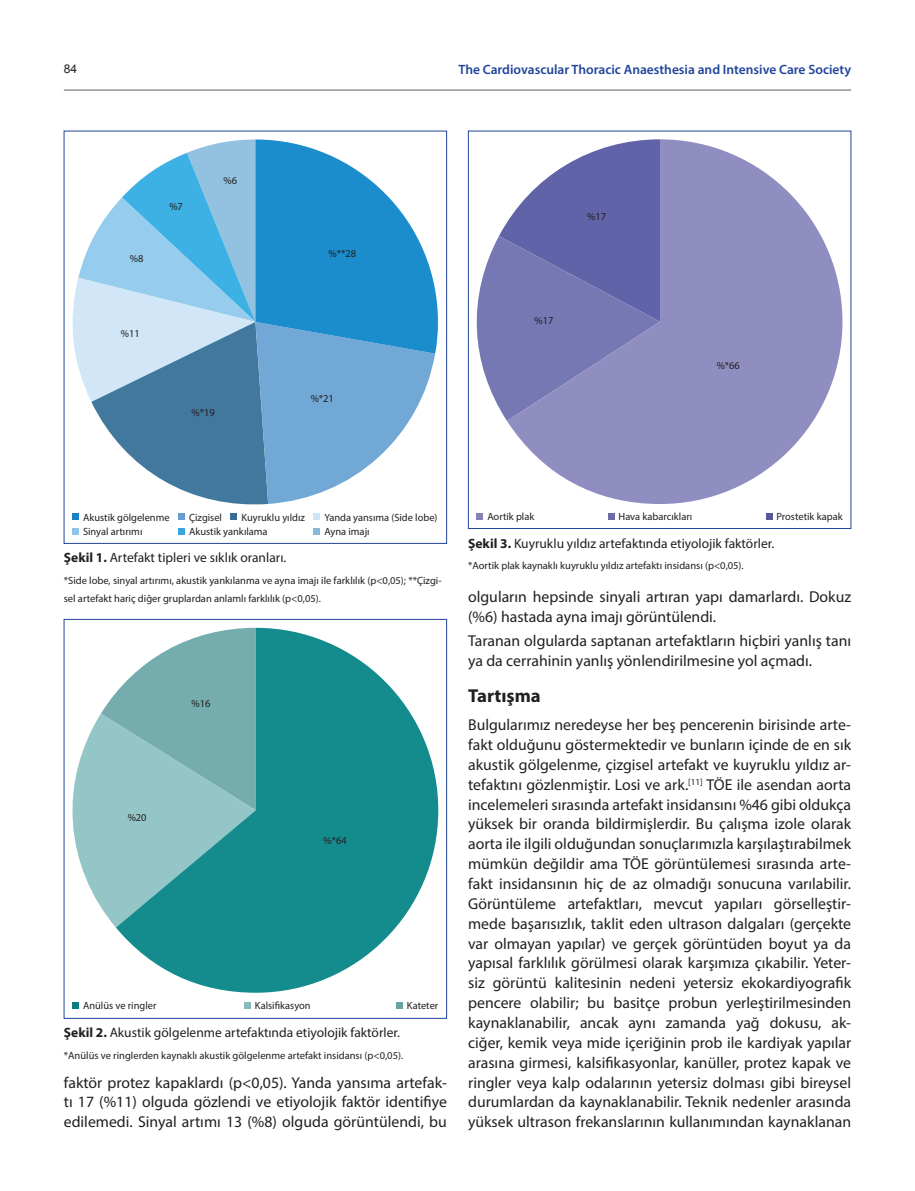
<style>
.page{position:relative;width:915px;height:1191px;background:#fff}
.page>*{position:absolute;margin:0;border:0;box-sizing:border-box;transform-origin:0 0}
.altbaslik{font:700 18.75px "Myriad Pro";color:#231f20}
.ana_metin_bosluksuz{font:15.75px/19.8px "Myriad Pro";color:#231f20;text-align:justify}
.ana_metin_bosluksuz-2{font:13.5px "Myriad Pro";color:#231f20}
.t1{font:600 13.5px "Myriad Pro";color:#21449b}
.t2{font:12px "Arial";color:#231f20}
.ana_metin_bosluksuz-3{font:10.5px/17.5px "Myriad Pro";color:#231f20}
.s1{font-weight:700}
</style>
<div class="page">
<hr style="left:64px;top:89px;width:786px;height:2px;background:#939598">
<div style="left:468px;top:131px;width:382px;height:398px;border:1px solid #21449b"></div>
<div style="left:476px;top:513px;width:7px;height:6px;background:#8682b6"></div>
<div style="left:607px;top:513px;width:7px;height:6px;background:#6c6ca9"></div>
<div style="left:765px;top:513px;width:7px;height:6px;background:#565999"></div>
<svg style="left:476px;top:222px;width:31px;height:199px"></svg>
<svg style="left:507px;top:139px;width:335px;height:365px;fill:#908ec0"></svg>
<svg style="left:72px;top:139px;width:366px;height:365px"></svg>
<div style="left:72px;top:514px;width:7px;height:6px;background:#1b81c2"></div>
<div style="left:178px;top:514px;width:7px;height:6px;background:#689ecd"></div>
<svg style="left:231px;top:514px;width:6px;height:6px"></svg>
<div style="left:313px;top:514px;width:7px;height:6px;background:#cbe4f6"></div>
<div style="left:72px;top:528px;width:7px;height:6px;background:#8cc4ea"></div>
<div style="left:178px;top:528px;width:7px;height:6px;background:#39a6dd"></div>
<div style="left:313px;top:528px;width:7px;height:6px;background:#88b9d9"></div>
<svg style="left:72px;top:693px;width:44px;height:234px"></svg>
<svg style="left:116px;top:628px;width:322px;height:364px;fill:#148b8c"></svg>
<div style="left:72px;top:1002px;width:7px;height:6px;background:#0d7e7d"></div>
<svg style="left:244px;top:1002px;width:6px;height:6px"></svg>
<svg style="left:396px;top:1002px;width:6px;height:6px"></svg>
<p class="t2" style="left:64px;top:60px;width:15px">84</p>
<p class="t1" style="left:458px;top:61px;width:394px">The Cardiovascular Thoracic Anaesthesia and Intensive Care Society</p>
<p class="ana_metin_bosluksuz-3" style="left:130px;top:249px;width:15px">%8</p>
<p class="ana_metin_bosluksuz-3" style="left:169px;top:197px;width:15px">%7</p>
<p class="ana_metin_bosluksuz-3" style="left:121px;top:325px;width:20px">%11</p>
<p class="ana_metin_bosluksuz-3" style="left:223px;top:172px;width:15px">%6</p>
<p class="ana_metin_bosluksuz-3" style="left:191px;top:404px;width:25px">%*19</p>
<p class="ana_metin_bosluksuz-3" style="left:328px;top:244px;width:29px">%**28</p>
<p class="ana_metin_bosluksuz-3" style="left:310px;top:389px;width:25px">%*21</p>
<p class="ana_metin_bosluksuz-3" style="left:587px;top:207px;width:20px">%17</p>
<p class="ana_metin_bosluksuz-3" style="left:534px;top:311px;width:20px">%17</p>
<p class="ana_metin_bosluksuz-3" style="left:716px;top:356px;width:25px">%*66</p>
<p class="ana_metin_bosluksuz-3" style="left:83px;top:508px;width:88px">Akustik gölgelenme</p>
<p class="ana_metin_bosluksuz-3" style="left:189px;top:508px;width:34px">Çizgisel</p>
<p class="ana_metin_bosluksuz-3" style="left:241px;top:508px;width:65px">Kuyruklu yıldız</p>
<p class="ana_metin_bosluksuz-3" style="left:324px;top:508px;width:115px">Yanda yansıma (Side lobe)</p>
<p class="ana_metin_bosluksuz-3" style="left:83px;top:522px;width:61px">Sinyal artırımı</p>
<p class="ana_metin_bosluksuz-3" style="left:189px;top:522px;width:80px">Akustik yankılama</p>
<p class="ana_metin_bosluksuz-3" style="left:324px;top:522px;width:47px">Ayna imajı</p>
<p class="ana_metin_bosluksuz-2" style="left:64px;top:549px;width:224px"><span class="s1">Şekil 1.</span> Artefakt tipleri ve sıklık oranları.</p>
<p class="ana_metin_bosluksuz-3" style="left:64px;top:571px;width:379px">*Side lobe, sinyal artırımı, akustik yankılanma ve ayna imajı ile farklılık (p&lt;0,05); **Çizgi&shy;sel artefakt hariç diğer gruplardan anlamlı farklılık (p&lt;0,05).</p>
<p class="ana_metin_bosluksuz-3" style="left:128px;top:808px;width:20px">%20</p>
<p class="ana_metin_bosluksuz-3" style="left:191px;top:695px;width:20px">%16</p>
<p class="ana_metin_bosluksuz-3" style="left:323px;top:832px;width:25px">%*64</p>
<p class="ana_metin_bosluksuz-3" style="left:83px;top:997px;width:75px">Anülüs ve ringler</p>
<p class="ana_metin_bosluksuz-3" style="left:255px;top:997px;width:57px">Kalsifikasyon</p>
<p class="ana_metin_bosluksuz-3" style="left:407px;top:997px;width:33px">Kateter</p>
<p class="ana_metin_bosluksuz-2" style="left:64px;top:1024px;width:337px"><span class="s1">Şekil 2.</span> Akustik gölgelenme artefaktında etiyolojik faktörler.</p>
<p class="ana_metin_bosluksuz-3" style="left:64px;top:1046px;width:341px">*Anülüs ve ringlerden kaynaklı akustik gölgelenme artefakt insidansı (p&lt;0,05).</p>
<p class="ana_metin_bosluksuz" style="left:64px;top:1072px;width:384px">faktör protez kapaklardı (p&lt;0,05). Yanda yansıma artefak&shy;tı 17 (%11) olguda gözlendi ve etiyolojik faktör identifiye edilemedi. Sinyal artımı 13 (%8) olguda görüntülendi, bu</p>
<p class="ana_metin_bosluksuz-3" style="left:487px;top:508px;width:48px">Aortik plak</p>
<p class="ana_metin_bosluksuz-3" style="left:618px;top:508px;width:75px">Hava kabarcıkları</p>
<p class="ana_metin_bosluksuz-3" style="left:776px;top:508px;width:68px">Prostetik kapak</p>
<p class="ana_metin_bosluksuz-2" style="left:468px;top:535px;width:307px"><span class="s1">Şekil 3.</span> Kuyruklu yıldız artefaktında etiyolojik faktörler.</p>
<p class="ana_metin_bosluksuz-3" style="left:468px;top:557px;width:277px">*Aortik plak kaynaklı kuyruklu yıldız artefaktı insidansı (p&lt;0,05).</p>
<p class="ana_metin_bosluksuz" style="left:468px;top:587px;width:384px">olguların hepsinde sinyali artıran yapı damarlardı. Dokuz (%6) hastada ayna imajı görüntülendi.</p>
<p class="ana_metin_bosluksuz" style="left:468px;top:631px;width:384px">Taranan olgularda saptanan artefaktların hiçbiri yanlış tanı ya da cerrahinin yanlış yönlendirilmesine yol açmadı.</p>
<p class="altbaslik" style="left:468px;top:683px;width:74px">Tartışma</p>
<p class="ana_metin_bosluksuz" style="left:468px;top:715px;width:384px">Bulgularımız neredeyse her beş pencerenin birisinde arte&shy;fakt olduğunu göstermektedir ve bunların içinde de en sık akustik gölgelenme, çizgisel artefakt ve kuyruklu yıldız ar&shy;tefaktını gözlenmiştir. Losi ve ark.<sup>[11]</sup> TÖE ile asendan aorta incelemeleri sırasında artefakt insidansını %46 gibi oldukça yüksek bir oranda bildirmişlerdir. Bu çalışma izole olarak aorta ile ilgili olduğundan sonuçlarımızla karşılaştırabilmek mümkün değildir ama TÖE görüntülemesi sırasında arte&shy;fakt insidansının hiç de az olmadığı sonucuna varılabilir.<br>Görüntüleme artefaktları, mevcut yapıları görselleştir&shy;mede başarısızlık, taklit eden ultrason dalgaları (gerçekte var olmayan yapılar) ve gerçek görüntüden boyut ya da yapısal farklılık görülmesi olarak karşımıza çıkabilir. Yeter&shy;siz görüntü kalitesinin nedeni yetersiz ekokardiyografik pencere olabilir; bu basitçe probun yerleştirilmesinden kaynaklanabilir, ancak aynı zamanda yağ dokusu, ak&shy;ciğer, kemik veya mide içeriğinin prob ile kardiyak yapılar arasına girmesi, kalsifikasyonlar, kanüller, protez kapak ve ringler veya kalp odalarının yetersiz dolması gibi bireysel durumlardan da kaynaklanabilir. Teknik nedenler arasında yüksek ultrason frekanslarının kullanımından kaynaklanan</p>
</div>
